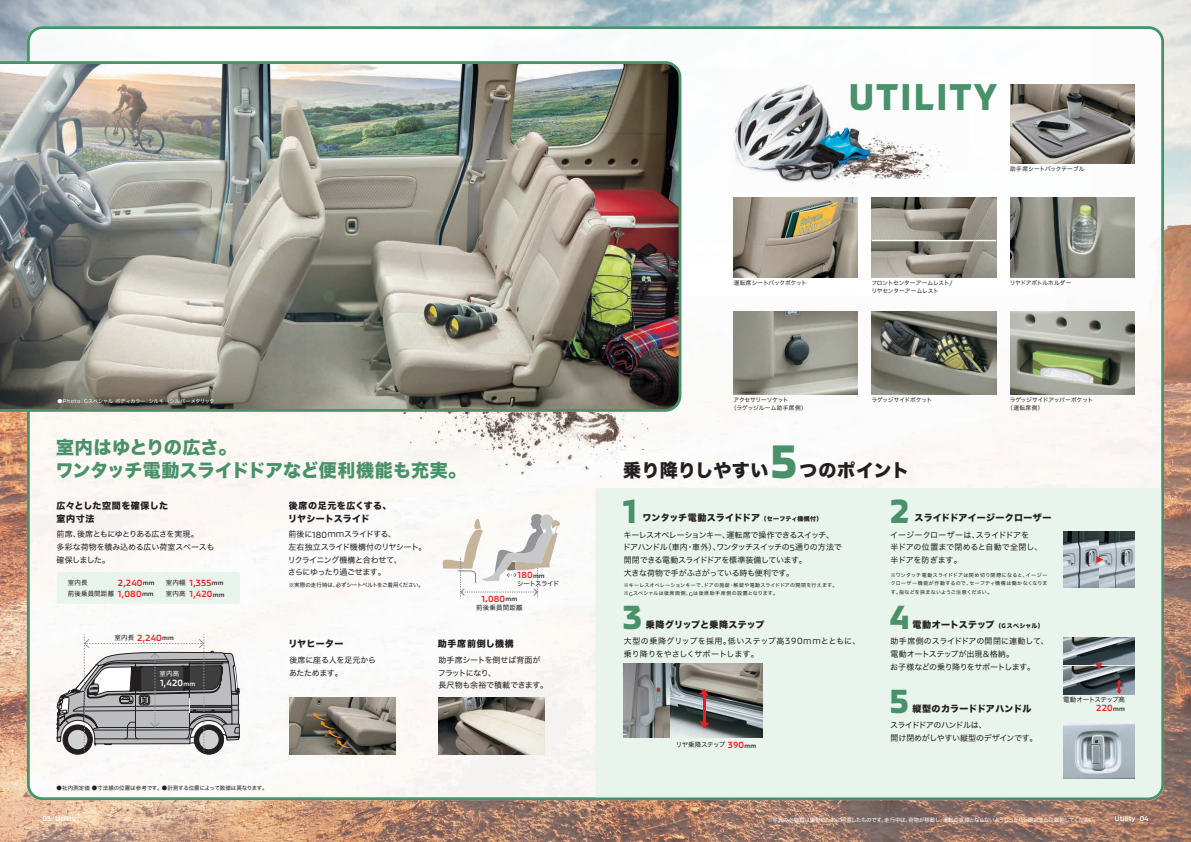
<style>
.page{position:relative;width:1191px;height:842px;background:#fff}
.page>*{position:absolute;margin:0;border:0;box-sizing:border-box;transform-origin:0 0}
.t1{font:700 47.9px "MMC";color:#499269}
.t2{font:700 38.1px "MMC";letter-spacing:.045em;color:#499269}
.t3{font:700 34.2px "MMC";color:#499269}
.t4{font:18px/23px "Hiragino Sans W8 90 pv RKSJ H";color:#499269}
.t5{font:18px "Hiragino Sans W8 90 pv RKSJ H";letter-spacing:.015em;color:#231f20}
.t6{font:500 9.1px "MMC";letter-spacing:.025em;color:#ee1d23}
.t7{font:500 9.1px "MMC";color:#fff}
.t8{font:9px/13px "Hiragino Sans W8 90 pv RKSJ H";letter-spacing:.025em;color:#231f20}
.t9{font:9px "Hiragino Sans W8 90 pv RKSJ H";letter-spacing:.005em;color:#231f20}
.t10{font:9px/13px "Hiragino Sans W8 90 pv RKSJ H";letter-spacing:.055em;color:#231f20}
.t11{font:9px "Hiragino Sans W8 90 pv RKSJ H";letter-spacing:.075em;color:#231f20}
.t12{font:8px/12.8px "Hiragino Sans W4 90 pv RKSJ H";letter-spacing:-.035em;color:#231f20}
.t13{font:8px/12.7px "Hiragino Sans W4 90 pv RKSJ H";letter-spacing:-.065em;color:#231f20}
.t14{font:8px/12.8px "Hiragino Sans W4 90 pv RKSJ H";letter-spacing:.01em;color:#231f20}
.t15{font:8px/12.8px "Hiragino Sans W4 90 pv RKSJ H";letter-spacing:-.01em;color:#231f20}
.t16{font:500 7.1px "MMC";color:#fff}
.t17{font:6.5px "Hiragino Sans W4 90 pv RKSJ H";letter-spacing:-.055em;color:#231f20}
.t18{font:6.5px "Hiragino Sans W4 90 pv RKSJ H";letter-spacing:.03em;color:#231f20}
.t19{font:6.5px "Hiragino Sans W4 90 pv RKSJ H";letter-spacing:-.085em;color:#231f20}
.t20{font:6.5px "Hiragino Sans W4 90 pv RKSJ H";letter-spacing:-.01em;color:#231f20}
.t21{font:6.5px "Hiragino Sans W4 90 pv RKSJ H";color:#fff}
.t22{font:5.7px/8px "Hiragino Sans W4 90 pv RKSJ H";letter-spacing:-.02em;color:#231f20}
.t23{font:5.7px "Hiragino Sans W4 90 pv RKSJ H";letter-spacing:.015em;color:#231f20}
.t24{font:5.5px "Hiragino Sans W4 90 pv RKSJ H";letter-spacing:-.07em;color:#fff}
.t25{font:5.5px "Hiragino Sans W4 90 pv RKSJ H";letter-spacing:-.015em;color:#231f20}
.t26{font:5px/8.5px "Hiragino Sans W4 90 pv RKSJ H";letter-spacing:.05em;color:#231f20}
.t27{font:5px "Hiragino Sans W4 90 pv RKSJ H";letter-spacing:.025em;color:#fff}
.s1{font-family:"MMC";font-size:5.6px}
.s2{font-family:"MMC";font-size:9.1px}
.s3{font-family:"MMC";font-size:9px}
.s4{font-size:9px}
.s5{font-size:6.2px;color:#231f20}
.s6{font-family:"Hiragino Sans W4 90 pv RKSJ H";font-weight:400;font-size:6.5px;color:#231f20}
.s7{font-family:"MMC";font-weight:500;font-size:9.1px;color:#ee1d23}
.s8{font-family:"MMC";font-weight:500;font-size:9px;color:#ee1d23}
.s9{font-family:"MMC";font-weight:500;font-size:6.2px}
.s10{font-size:6.2px}
.s11{font-family:"MMC";font-size:6.4px}
.s12{font-size:6px}
.s13{font-family:"MMC";font-weight:700;font-size:6.7px}
.s14{font-size:7.3px}
</style>
<div class="page">
<img style="left:0;top:0;width:1191px;height:842px">
<p class="t27" style="left:57px;top:397px;width:159px">●<span class="s1">Photo</span>：<span class="s1">G</span>スペシャルボディカラー：シルキーシルバーメタリック</p>
<h3 class="t4" style="left:56px;top:436px;width:412px">室内はゆとりの広さ。<br>ワンタッチ電動スライドドアなど便利機能も充実。</h3>
<p class="t10" style="left:56px;top:499px;width:113px">広々とした空間を確保した室内寸法</p>
<p class="t8" style="left:288px;top:499px;width:105px">後席の足元を広くする、リヤシートスライド</p>
<p class="t12" style="left:57px;top:527px;width:159px">前席、後席ともにゆとりある広さを実現。<br>多彩な荷物を積み込める広い荷室スペースも確保しました。</p>
<p class="t13" style="left:288px;top:527px;width:140px">前後に<span class="s2">180</span><span class="s3">mm</span>スライドする、<br>左右独立スライド機構付のリヤシート。リクライニング機構と合わせて、<br>さらにゆったり過ごせます。</p>
<p class="t20" style="left:68px;top:576px;width:21px">室内長</p>
<p class="t6" style="left:118px;top:575px;width:38px">2<span class="s4">,</span>240<span class="s5">mm</span></p>
<p class="t25" style="left:289px;top:580px;width:137px">※実際の走行時は、必ずシートベルトをご着用ください。</p>
<p class="t6" style="left:166px;top:575px;width:59px"><span class="s6">室内幅</span> 1<span class="s4">,</span>355<span class="s5">mm</span></p>
<p class="t18" style="left:68px;top:588px;width:87px">前後乗員間距離 <span class="s7">1</span><span class="s8">,</span><span class="s7">080</span><span class="s9">mm</span></p>
<p class="t6" style="left:166px;top:586px;width:60px"><span class="s6">室内高</span> 1<span class="s4">,</span>420<span class="s5">mm</span></p>
<p class="t6" style="left:517px;top:568px;width:29px">180<span class="s5">mm</span></p>
<p class="t18" style="left:476px;top:601px;width:48px">前後乗員間距離</p>
<p class="t19" style="left:517px;top:578px;width:44px">シートスライド</p>
<p class="t6" style="left:481px;top:591px;width:37px">1<span class="s4">,</span>080<span class="s5">mm</span></p>
<p class="t6" style="left:114px;top:630px;width:61px"><span class="s6">室内長</span> 2<span class="s4">,</span>240<span class="s5">mm</span></p>
<p class="t21" style="left:160px;top:668px;width:21px">室内高</p>
<p class="t7" style="left:160px;top:676px;width:37px">1<span class="s4">,</span>420<span class="s10">mm</span></p>
<p class="t8" style="left:288px;top:637px;width:57px">リヤヒーター</p>
<p class="t12" style="left:289px;top:653px;width:88px">後席に座る人を足元からあたためます。</p>
<p class="t11" style="left:438px;top:639px;width:77px">助手席前倒し機構</p>
<p class="t12" style="left:438px;top:653px;width:112px">助手席シートを倒せば背面がフラットになり、<br>長尺物も余裕で積載できます。</p>
<p class="t22" style="left:733px;top:278px;width:75px">運転席シートバックポケット</p>
<h2 class="t2" style="left:848px;top:66px;width:151px">UTILITY</h2>
<p class="t23" style="left:1010px;top:164px;width:76px">助手席シートバックテーブル</p>
<p class="t22" style="left:871px;top:278px;width:83px">フロントセンターアームレスト<span class="s11">/</span></p>
<p class="t22" style="left:1009px;top:278px;width:63px">リヤドアボトルホルダー</p>
<p class="t22" style="left:871px;top:286px;width:69px">リヤセンターアームレスト</p>
<p class="t22" style="left:731px;top:395px;width:77px;text-indent:3px">アクセサリーソケット<br>（ラゲッジルーム助手席側）</p>
<p class="t22" style="left:871px;top:395px;width:62px">ラゲッジサイドポケット</p>
<p class="t22" style="left:1007px;top:395px;width:87px;text-indent:3px">ラゲッジサイドアッパーポケット（運転席側）</p>
<h1 class="t1" style="left:770px;top:423px;width:29px">5</h1>
<h3 class="t5" style="left:799px;top:460px;width:111px">つのポイント</h3>
<h3 class="t5" style="left:623px;top:460px;width:147px">乗り降りしやすい</h3>
<h3 class="t3" style="left:623px;top:484px;width:16px">1</h3>
<p class="t9" style="left:642px;top:513px;width:181px">ワンタッチ電動スライドドア<span class="s12">（セーフティ機構付）</span></p>
<h3 class="t3" style="left:890px;top:484px;width:21px">2</h3>
<p class="t8" style="left:914px;top:512px;width:138px">スライドドアイージークローザー</p>
<p class="t15" style="left:890px;top:528px;width:154px">イージークローザーは、スライドドアを<br>半ドアの位置まで閉めると自動で全閉し、半ドアを防ぎます。</p>
<p class="t12" style="left:623px;top:528px;width:220px">キーレスオペレーションキー、運転席で操作できるスイッチ、ドアハンドル（車内・車外）、ワンタッチスイッチの<span class="s2">5</span>通りの方法で開閉できる電動スライドドアを標準装備しています。<br>大きな荷物で手がふさがっている時も便利です。</p>
<p class="t26" style="left:624px;top:580px;width:215px">※キーレスオペレーションキーで、ドアの施錠・解錠や電動スライドドアの開閉を行えます。※<span class="s1">G</span>スペシャルは後席両側、<span class="s1">G</span>は後席助手席側の設置となります。</p>
<p class="t26" style="left:890px;top:570px;width:158px;text-align:justify">※ワンタッチ電動スライドドアは閉め切り間際になると、イージークローザー機能が作動するので、セーフティ機構は働かなくなります。指などを挟まないようご注意ください。</p>
<h3 class="t3" style="left:623px;top:590px;width:21px">3</h3>
<p class="t8" style="left:646px;top:618px;width:120px">乗降グリップと乗降ステップ</p>
<h3 class="t3" style="left:889px;top:590px;width:22px">4</h3>
<p class="t8" style="left:912px;top:618px;width:133px">電動オートステップ<span class="s12">（</span><span class="s13">G</span><span class="s12">スペシャル）</span></p>
<p class="t14" style="left:624px;top:634px;width:238px">大型の乗降グリップを採用。低いステップ高<span class="s2">390</span><span class="s3">mm</span>とともに、乗り降りをやさしくサポートします。</p>
<p class="t12" style="left:890px;top:634px;width:160px">助手席側のスライドドアの開閉に連動して、電動オートステップが出現＆格納。<br>お子様などの乗り降りをサポートします。</p>
<p class="t17" style="left:676px;top:739px;width:82px">リヤ乗降ステップ <span class="s7">390</span><sub>mm</sub></p>
<h3 class="t3" style="left:889px;top:674px;width:21px">5</h3>
<p class="t8" style="left:912px;top:702px;width:120px">縦型のカラードドアハンドル</p>
<p class="t12" style="left:890px;top:718px;width:149px">スライドドアのハンドルは、<br>開け閉めがしやすい縦型のデザインです。</p>
<p class="t17" style="left:1063px;top:694px;width:63px">電動オートステップ高</p>
<p class="t6" style="left:1096px;top:701px;width:30px">220<span class="s5">mm</span></p>
<p class="t25" style="left:57px;top:783px;width:213px">●社内測定値 ●寸法線の位置は参考です。●計測する位置によって数値は異なります。</p>
<p class="t16" style="left:43px;top:813px;width:35px"><span class="s14">03</span> Utility</p>
<p class="t16" style="left:1115px;top:813px;width:35px">Utility <span class="s14">04</span></p>
<p class="t24" style="left:767px;top:815px;width:333px">※写真の小物類は撮影のために用意したものです。走行中は、荷物が移動し、運転の支障とならないようしっかりと固定または収納してください。</p>
</div>
